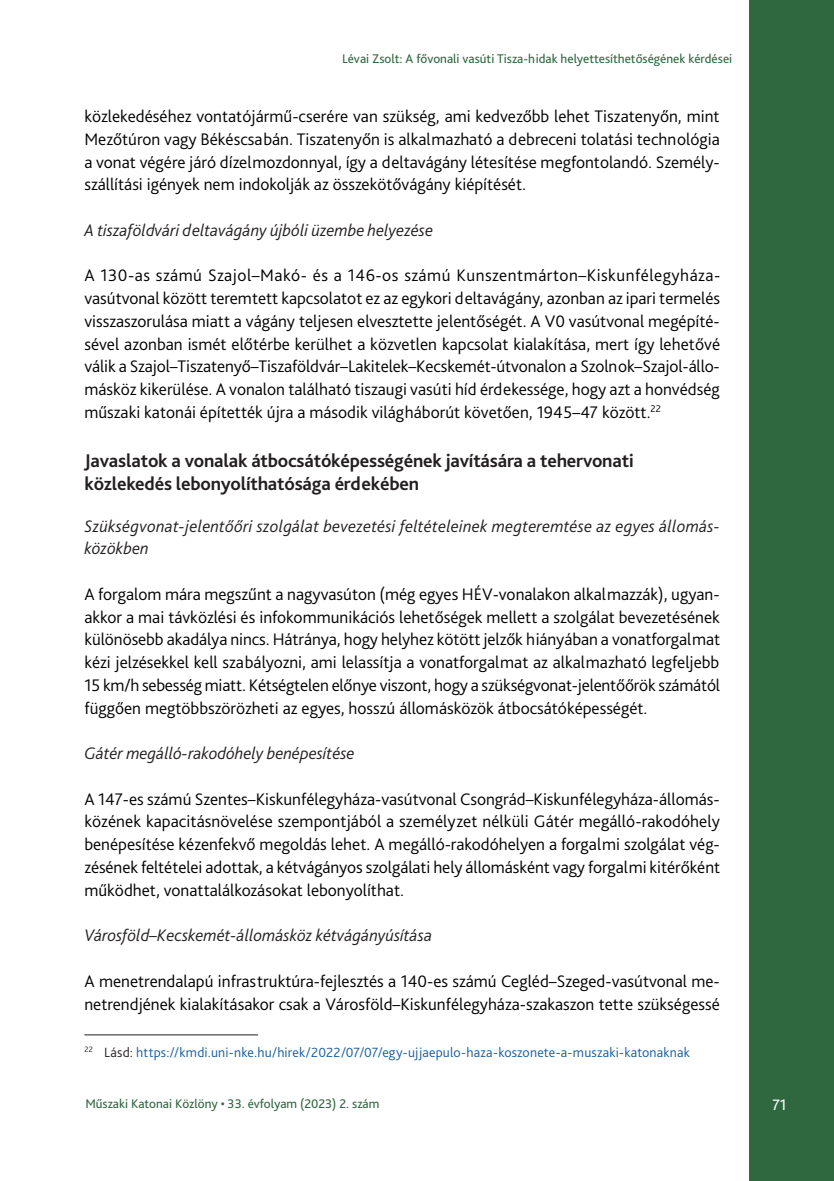
<style>
.page{position:relative;width:834px;height:1181px;background:#fff}
.page>*{position:absolute;margin:0;border:0;box-sizing:border-box;transform-origin:0 0}
.Címsor_2{font:700 19.25px/22.8px "Bliss Pro";letter-spacing:-.01em;color:#231f20}
.Szöveg_1st___3_mm{font:300 17.5px/22.8px "Bliss Pro";color:#000;text-align:justify}
.Szöveg_1st___3_mm-2{font:italic 300 17.5px/22.8px "Bliss Pro";color:#231f20}
.t1{font:15.75px "Bliss Pro";color:#fff}
.Lábjegyzet{font:300 14px "Bliss Pro";letter-spacing:.005em;color:#175d9e}
.t2{font:13.12px "Bliss Pro";color:#2f673f}
.s1{color:#231f20}
</style>
<div class="page">
<div style="left:749px;top:0;width:84px;height:1181px;background:#2f673f"></div>
<hr style="left:84px;top:1034px;width:174px;height:1px;background:#231f20">
<p class="t2" style="left:342px;top:50px;width:391px">Lévai Zsolt: A fővonali vasúti Tisza-hidak helyettesíthetőségének kérdései</p>
<p class="Szöveg_1st___3_mm" style="left:84px;top:104px;width:636px">közlekedéséhez vontatójármű-cserére van szükség, ami kedvezőbb lehet Tiszatenyőn, mint Mezőtúron vagy Békéscsabán. Tiszatenyőn is alkalmazható a debreceni tolatási technológia a vonat végére járó dízelmozdonnyal, így a deltavágány létesítése megfontolandó. Személy&shy;szállítási igények nem indokolják az összekötővágány kiépítését.</p>
<p class="Szöveg_1st___3_mm-2" style="left:84px;top:218px;width:350px">A tiszaföldvári deltavágány újbóli üzembe helyezése</p>
<p class="Szöveg_1st___3_mm" style="left:84px;top:264px;width:637px">A 130-as számú Szajol–Makó- és a 146-os számú Kunszentmárton–Kiskunfélegyháza&shy;vasútvonal között teremtett kapcsolatot ez az egykori deltavágány, azonban az ipari termelés visszaszorulása miatt a vágány teljesen elvesztette jelentőségét. A V0 vasútvonal megépíté&shy;sével azonban ismét előtérbe kerülhet a közvetlen kapcsolat kialakítása, mert így lehetővé válik a Szajol–Tiszatenyő–Tiszaföldvár–Lakitelek–Kecskemét-útvonalon a Szolnok–Szajol-állo&shy;másköz kikerülése. A vonalon található tiszaugi vasúti híd érdekessége, hogy azt a honvédség műszaki katonái építették újra a második világháborút követően, 1945–47 között.<sup>22</sup></p>
<p class="Címsor_2" style="left:84px;top:448px;width:550px">Javaslatok a vonalak átbocsátóképességének javítására a tehervonati közlekedés lebonyolíthatósága érdekében</p>
<p class="Szöveg_1st___3_mm-2" style="left:84px;top:514px;width:635px">Szükségvonat-jelentőőri szolgálat bevezetési feltételeinek megteremtése az egyes állomás&shy;közökben</p>
<p class="Szöveg_1st___3_mm" style="left:84px;top:582px;width:637px">A forgalom mára megszűnt a nagyvasúton (még egyes HÉV-vonalakon alkalmazzák), ugyan&shy;akkor a mai távközlési és infokommunikációs lehetőségek mellett a szolgálat bevezetésének különösebb akadálya nincs. Hátránya, hogy helyhez kötött jelzők hiányában a vonatforgalmat kézi jelzésekkel kell szabályozni, ami lelassítja a vonatforgalmat az alkalmazható legfeljebb 15 km/h sebesség miatt. Kétségtelen előnye viszont, hogy a szükségvonat-jelentőőrök számától függően megtöbbszörözheti az egyes, hosszú állomásközök átbocsátóképességét.</p>
<p class="Szöveg_1st___3_mm-2" style="left:84px;top:741px;width:272px">Gátér megálló-rakodóhely benépesítése</p>
<p class="Szöveg_1st___3_mm" style="left:84px;top:787px;width:637px">A 147-es számú Szentes–Kiskunfélegyháza-vasútvonal Csongrád–Kiskunfélegyháza-állomás&shy;közének kapacitásnövelése szempontjából a személyzet nélküli Gátér megálló-rakodóhely benépesítése kézenfekvő megoldás lehet. A megálló-rakodóhelyen a forgalmi szolgálat vég&shy;zésének feltételei adottak, a kétvágányos szolgálati hely állomásként vagy forgalmi kitérőként működhet, vonattalálkozásokat lebonyolíthat.</p>
<p class="Szöveg_1st___3_mm-2" style="left:84px;top:923px;width:349px">Városföld–Kecskemét-állomásköz kétvágányúsítása</p>
<p class="Szöveg_1st___3_mm" style="left:84px;top:969px;width:636px">A menetrendalapú infrastruktúra-fejlesztés a -140-es számú Cegléd–Szeged-vasútvonal me&shy;netrendjének kialakításakor csak a Városföld–Kiskunfélegyháza-szakaszon tette szükségessé</p>
<p class="Lábjegyzet" style="left:84px;top:1043px;width:607px"><sup>22</sup> <span class="s1">Lásd:</span> https://kmdi.uni-nke.hu/hirek/2022/07/07/egy-ujjaepulo-haza-koszonete-a-muszaki-katonaknak</p>
<p class="t2" style="left:85px;top:1095px;width:295px">Műszaki Katonai Közlöny • 33. évfolyam (2023) 2. szám</p>
<p class="t1" style="left:772px;top:1095px;width:16px">71</p>
</div>
